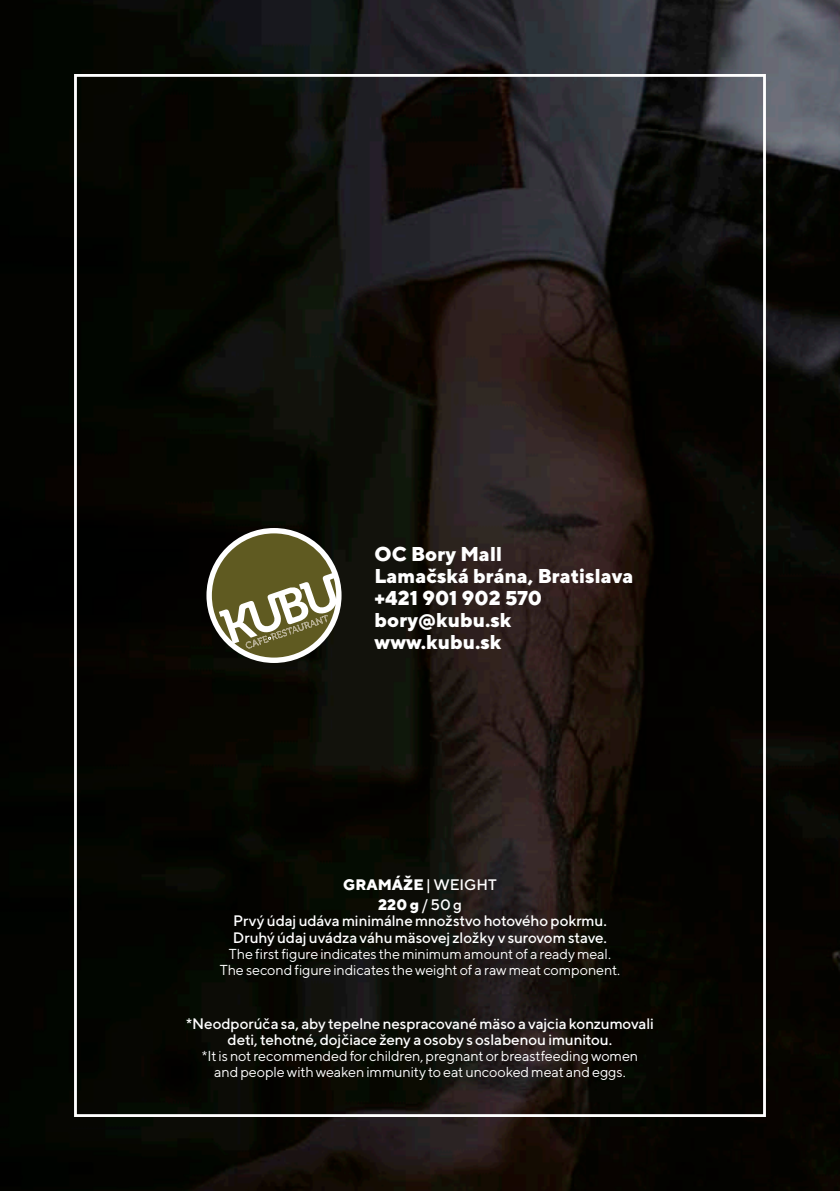
<style>
.page{position:relative;width:840px;height:1191px;background:#fff}
.page>*{position:absolute;margin:0;border:0;box-sizing:border-box;transform-origin:0 0}
.t1{font:800 20px/22px "TT Norms";color:#fff}
.t2{font:500 15.2px/16.8px "TT Norms";letter-spacing:-.01em;color:#fff;text-align:center}
.t3{font:800 15.2px/20px "TT Norms";color:#fff;text-align:center}
.t4{font:14.4px/16px "TT Norms";letter-spacing:-.01em;color:#fff;text-align:center}
.s1{font-weight:500}
</style>
<div class="page">
<img style="left:0;top:0;width:839px;height:1191px">
<div style="left:206px;top:528px;width:135px;height:135px;background:#fff;border-radius:50%"></div>
<svg style="left:212px;top:533px;width:124px;height:124px"></svg>
<h1 class="t1" style="left:374px;top:542px;width:260px">OC Bory Mall<br>Lamačská brána, Bratislava +421 901 902 570 bory@kubu.sk www.kubu.sk</h1>
<p class="t3" style="left:343px;top:874px;width:155px">GRAMÁŽE <span class="s1">| WEIGHT<br></span>220 g <span class="s1">/ 50 g</span></p>
<p class="t2" style="left:233px;top:912px;width:375px;text-align:left">Prvý údaj udáva minimálne množstvo hotového pokrmu.<br>Druhý údaj uvádza váhu mäsovej zložky v surovom stave.</p>
<p class="t4" style="left:219px;top:946px;width:402px">The first figure indicates the minimum amount of a ready meal.<br>The second figure indicates the weight of a raw meat component.</p>
<p class="t2" style="left:186px;top:1014px;width:469px">*Neodporúča sa, aby tepelne nespracované mäso a vajcia konzumovali deti, tehotné, dojčiace ženy a osoby s oslabenou imunitou.</p>
<p class="t4" style="left:202px;top:1048px;width:438px">*It is not recommended for children, pregnant or breastfeeding women and people with weaken immunity to eat uncooked meat and eggs.</p>
</div>
